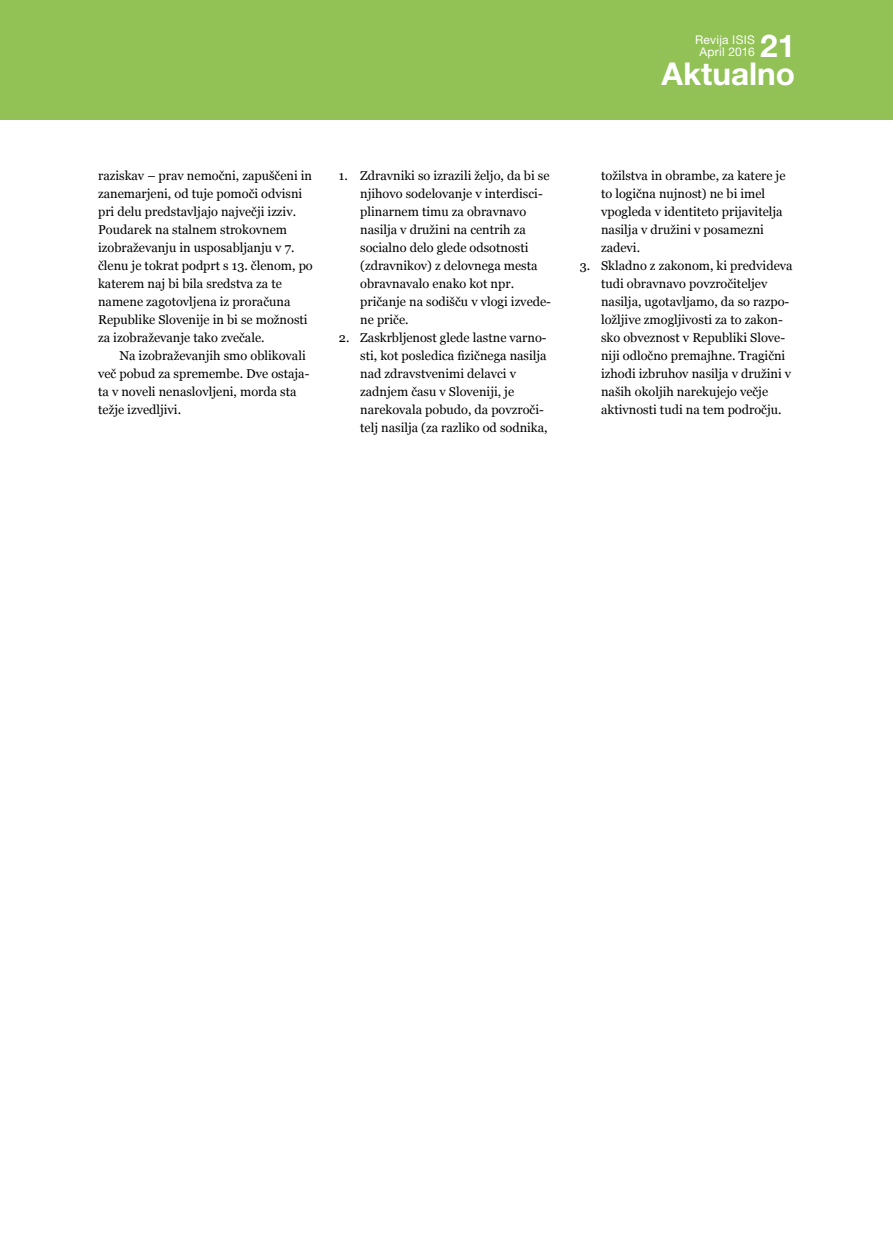
<style>
.page{position:relative;width:893px;height:1255px;background:#fff}
.page>*{position:absolute;margin:0;border:0;box-sizing:border-box;transform-origin:0 0}
.t1{font:700 31.5px "Helvetica Neue LT Pro";color:#fff}
.t2{font:12.75px/18px "Georgia";color:#000}
.t3{font:12px/12px "Helvetica Neue LT Pro";letter-spacing:.02em;color:#fff;text-align:center}
</style>
<div class="page">
<div style="left:0;top:0;width:893px;height:120px;background:#92c156"></div>
<h1 class="t1" style="left:760px;top:26px;width:37px">21</h1>
<p class="t3" style="left:695px;top:34px;width:61px">Revija ISIS<br>April 2016</p>
<h1 class="t1" style="left:662px;top:54px;width:135px">Aktualno</h1>
<p class="t2" style="left:98px;top:167px;width:216px">raziskav – prav nemočni, zapuščeni in zanemarjeni, od tuje pomoči odvisni pri delu predstavljajo največji izziv.<br>Poudarek na stalnem strokovnem izobraževanju in usposabljanju v 7. členu je tokrat podprt s 13. členom, po katerem naj bi bila sredstva za te namene zagotovljena iz proračuna Republike Slovenije in bi se možnosti za izobraževanje tako zvečale.</p>
<p class="t2" style="left:98px;top:347px;width:213px;text-indent:21px">Na izobraževanjih smo oblikovali več pobud za spremembe. Dve ostaja&shy;ta v noveli nenaslovljeni, morda sta težje izvedljivi.</p>
<p class="t2" style="left:360px;top:167px;width:192px;text-indent:-21px">1. Zdravniki so izrazili željo, da bi se njihovo sodelovanje v interdisci&shy;plinarnem timu za obravnavo nasilja v družini na centrih za socialno delo glede odsotnosti (zdravnikov) z delovnega mesta obravnavalo enako kot npr. pričanje na sodišču v vlogi izvede&shy;ne priče.</p>
<p class="t2" style="left:360px;top:329px;width:189px;text-indent:-21px">2. Zaskrbljenost glede lastne varno&shy;sti, kot posledica fizičnega nasilja nad zdravstvenimi delavci v zadnjem času v Sloveniji, je narekovala pobudo, da povzroči&shy;telj nasilja (za razliko od sodnika,</p>
<p class="t2" style="left:601px;top:167px;width:186px">tožilstva in obrambe, za katere je to logična nujnost) ne bi imel vpogleda v identiteto prijavitelja nasilja v družini v posamezni zadevi.</p>
<p class="t2" style="left:601px;top:257px;width:193px;text-indent:-21px">3. Skladno z zakonom, ki predvideva tudi obravnavo povzročiteljev nasilja, ugotavljamo, da so razpo&shy;ložljive zmogljivosti za to zakon&shy;sko obveznost v Republiki Slove&shy;niji odločno premajhne. Tragični izhodi izbruhov nasilja v družini v naših okoljih narekujejo večje aktivnosti tudi na tem področju.</p>
</div>
